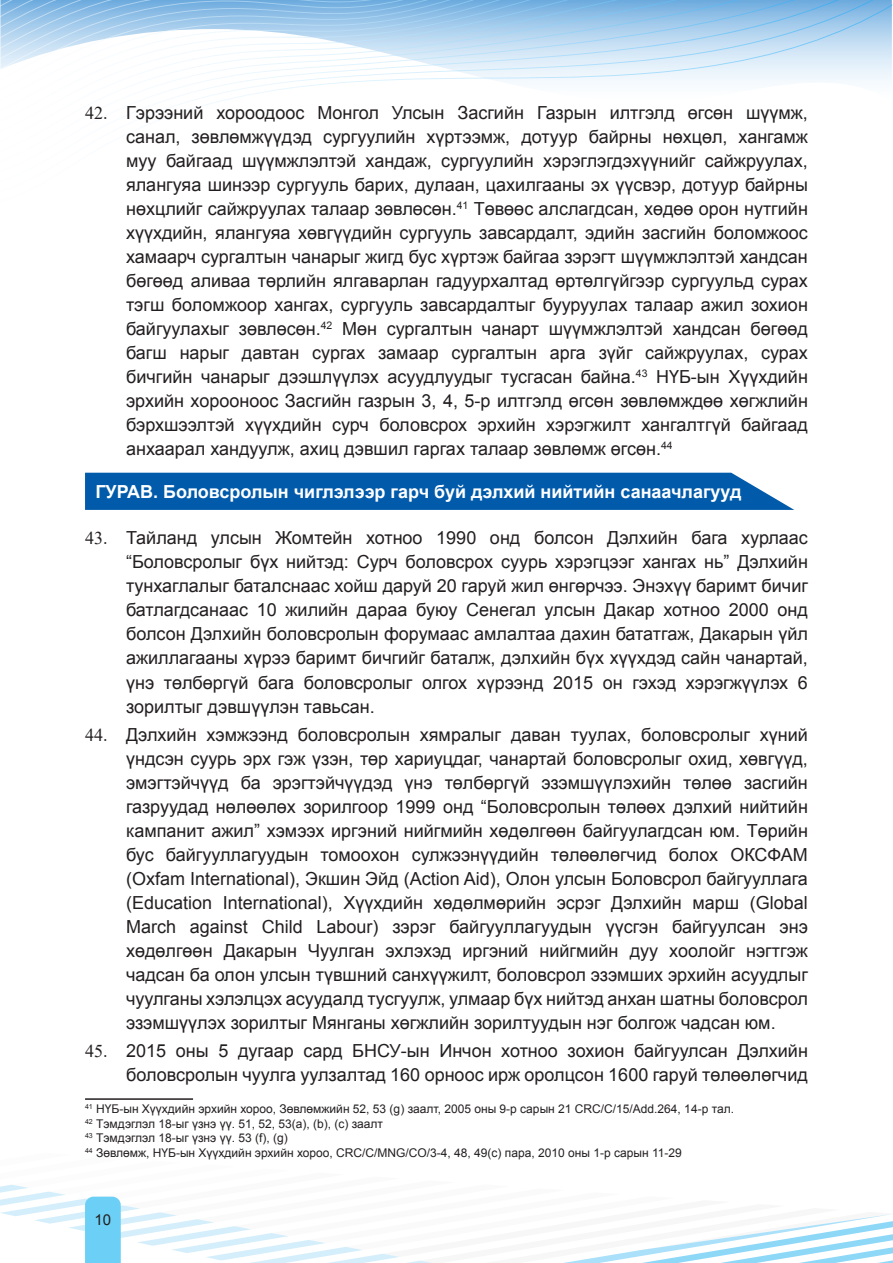
<style>
.page{position:relative;width:893px;height:1263px;background:#fff}
.page>*{position:absolute;margin:0;border:0;box-sizing:border-box;transform-origin:0 0}
.t1{font:18px/24px "Mogul Arial";color:#231f20;text-align:justify}
.t2{font:700 18px "Mogul Arial";color:#fff}
.t3{font:15px "Mogul Arial";color:#231f20}
.ishlel{font:12px "Mogul Arial";color:#231f20}
.s1{font-family:"Times New Roman"}
</style>
<div class="page">
<img style="left:0;top:0;width:892px;height:4px">
<img style="left:0;top:4px;width:892px;height:115px">
<svg style="left:0;top:1184px;width:893px;height:79px"></svg>
<svg style="left:85px;top:473px;width:709px;height:37px;background:#0c61ad"></svg>
<hr style="left:85px;top:1098px;width:108px;height:2px;background:#231f20">
<p class="t1" style="left:126px;top:101px;width:683px;text-indent:-41px"><span class="s1">42.</span> Гэрээний хороодоос Монгол Улсын Засгийн Газрын илтгэлд өгсөн шүүмж, санал, зөвлөмжүүдэд сургуулийн хүртээмж, дотуур байрны нөхцөл, хангамж муу байгаад шүүмжлэлтэй хандаж, сургуулийн хэрэглэгдэхүүнийг сайжруулах, ялангуяа шинээр сургууль барих, дулаан, цахилгааны эх үүсвэр, дотуур байрны нөхцлийг сайжруулах талаар зөвлөсөн.<sup>41</sup> Төвөөс алслагдсан, хөдөө орон нутгийн хүүхдийн, ялангуяа хөвгүүдийн сургууль завсардалт, эдийн засгийн боломжоос хамаарч сургалтын чанарыг жигд бус хүртэж байгаа зэрэгт шүүмжлэлтэй хандсан бөгөөд аливаа төрлийн ялгаварлан гадуурхалтад өртөлгүйгээр сургуульд сурах тэгш боломжоор хангах, сургууль завсардалтыг бууруулах талаар ажил зохион байгуулахыг зөвлөсөн.<sup>42</sup> Мөн сургалтын чанарт шүүмжлэлтэй хандсан бөгөөд багш нарыг давтан сургах замаар сургалтын арга зүйг сайжруулах, сурах бичгийн чанарыг дээшлүүлэх асуудлуудыг тусгасан байна.<sup>43</sup> НҮБ-ын Хүүхдийн эрхийн хорооноос Засгийн газрын 3, 4, 5-р илтгэлд өгсөн зөвлөмждөө хөгжлийн бэрхшээлтэй хүүхдийн сурч боловсрох эрхийн хэрэгжилт хангалтгүй байгаад анхаарал хандуулж, ахиц дэвшил гаргах талаар зөвлөмж өгсөн.<sup>44</sup></p>
<p class="t2" style="left:95px;top:480px;width:648px">ГУРАВ. Боловсролын чиглэлээр гарч буй дэлхий нийтийн санаачлагууд</p>
<p class="t1" style="left:126px;top:526px;width:683px;text-indent:-41px"><span class="s1">43.</span> Тайланд улсын Жомтейн хотноо 1990 онд болсон Дэлхийн бага хурлаас “Боловсролыг бүх нийтэд: Сурч боловсрох суурь хэрэгцээг хангах нь” Дэлхийн тунхаглалыг баталснаас хойш даруй 20 гаруй жил өнгөрчээ. Энэхүү баримт бичиг батлагдсанаас 10 жилийн дараа буюу Сенегал улсын Дакар хотноо 2000 онд болсон Дэлхийн боловсролын форумаас амлалтаа дахин бататгаж, Дакарын үйл ажиллагааны хүрээ баримт бичгийг баталж, дэлхийн бүх хүүхдэд сайн чанартай, үнэ төлбөргүй бага боловсролыг олгох хүрээнд 2015 он гэхэд хэрэгжүүлэх 6 зорилтыг дэвшүүлэн тавьсан.</p>
<p class="t1" style="left:126px;top:723px;width:683px;text-indent:-41px"><span class="s1">44.</span> Дэлхийн хэмжээнд боловсролын хямралыг даван туулах, боловсролыг хүний үндсэн суурь эрх гэж үзэн, төр хариуцдаг, чанартай боловсролыг охид, хөвгүүд, эмэгтэйчүүд ба эрэгтэйчүүдэд үнэ төлбөргүй эзэмшүүлэхийн төлөө засгийн газруудад нөлөөлөх зорилгоор 1999 онд “Боловсролын төлөөх дэлхий нийтийн кампанит ажил” хэмээх иргэний нийгмийн хөдөлгөөн байгуулагдсан юм. Төрийн бус байгууллагуудын томоохон сулжээнүүдийн төлөөлөгчид болох ОКСФАМ (Oxfam International), Экшин Эйд (Action Aid), Олон улсын Боловсрол байгууллага (Education International), Хүүхдийн хөдөлмөрийн эсрэг Дэлхийн марш (Global March against Child Labour) зэрэг байгууллагуудын үүсгэн байгуулсан энэ хөдөлгөөн Дакарын Чуулган эхлэхэд иргэний нийгмийн дуу хоолойг нэгтгэж чадсан ба олон улсын түвшний санхүүжилт, боловсрол эзэмших эрхийн асуудлыг чуулганы хэлэлцэх асуудалд тусгуулж, улмаар бүх нийтэд анхан шатны боловсрол эзэмшүүлэх зорилтыг Мянганы хөгжлийн зорилтуудын нэг болгож чадсан юм.</p>
<p class="t1" style="left:85px;top:1039px;width:724px;text-align:right"><span class="s1">45.</span> 2015 оны 5 дугаар сард БНСУ-ын Инчон хотноо зохион байгуулсан Дэлхийн боловсролын чуулга уулзалтад 160 орноос ирж оролцсон 1600 гаруй төлөөлөгчид</p>
<p class="ishlel" style="left:85px;top:1101px;width:650px"><sup>41</sup> НҮБ-ын Хүүхдийн эрхийн хороо, Зөвлөмжийн 52, 53 (g) заалт, 2005 оны 9-р сарын 21 CRC/C/15/Add.264, 14-р тал.</p>
<p class="ishlel" style="left:85px;top:1116px;width:300px"><sup>42</sup> Тэмдэглэл 18-ыг үзнэ үү. 51, 52, 53(а), (b), (c) заалт</p>
<p class="ishlel" style="left:85px;top:1130px;width:204px"><sup>43</sup> Тэмдэглэл 18-ыг үзнэ үү. 53 (f), (g)</p>
<p class="ishlel" style="left:85px;top:1144px;width:598px"><sup>44</sup> Зөвлөмж, НҮБ-ын Хүүхдийн эрхийн хороо, CRC/C/MNG/CO/3-4, 48, 49(с) пара, 2010 оны 1-р сарын 11-29</p>
<p class="t3" style="left:95px;top:1210px;width:18px">10</p>
</div>
